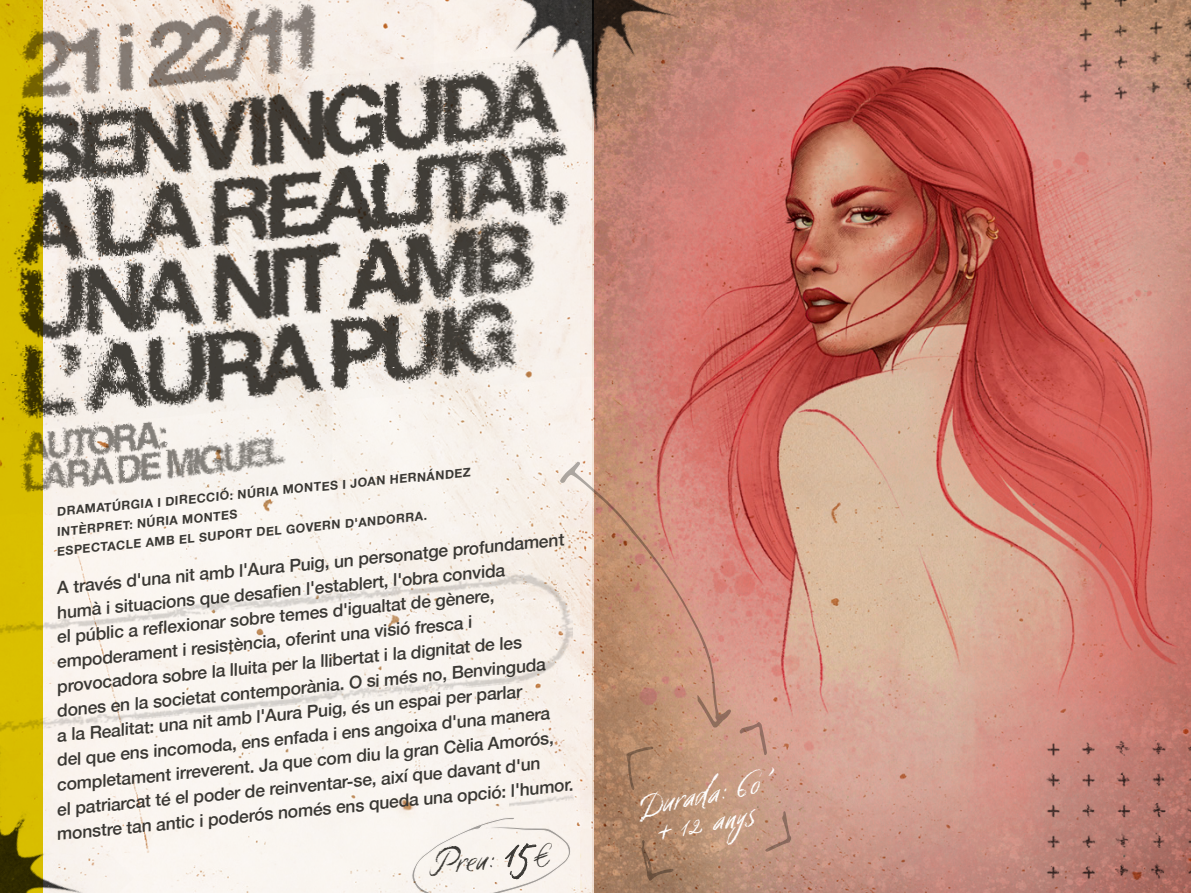
<style>
.page{position:relative;width:1191px;height:893px;background:#fff}
.page>*{position:absolute;margin:0;border:0;box-sizing:border-box;transform-origin:0 0}
.t1{font:31.5px "Six Hands Chalk";color:#3a3834}
.t2{font:italic 31.15px/27.8px "Six Hands Chalk";color:#fff;text-align:center}
.t3{font:500 17.5px "Helvetica Neue";color:#3a3834}
.t4{font:700 12.25px/20.7px "Helvetica Neue";color:#3a3834}
.s1{font-size:43.75px}
</style>
<div class="page">
<img style="left:43px;top:0;width:552px;height:893px">
<img style="left:43px;top:0;width:391px;height:43px">
<div style="left:43px;top:743px;width:91px;height:150px;background:#faf3ee"></div>
<img style="left:461px;top:0;width:134px;height:43px">
<img style="left:43px;top:566px;width:530px;height:167px">
<img style="left:509px;top:788px;width:64px;height:18px">
<img style="left:43px;top:43px;width:552px;height:390px">
<img style="left:43px;top:322px;width:289px;height:194px">
<img style="left:595px;top:0;width:596px;height:893px">
<svg style="left:641px;top:840px;width:32px;height:41px"></svg>
<svg style="left:739px;top:722px;width:28px;height:33px"></svg>
<svg style="left:626px;top:746px;width:27px;height:44px"></svg>
<svg style="left:765px;top:811px;width:26px;height:41px"></svg>
<div style="left:411px;top:817px;width:160px;height:76px;background:#f9f3ee"></div>
<svg style="left:559px;top:461px;width:172px;height:267px;background:#d19f8b"></svg>
<svg style="left:0;top:0;width:43px;height:893px;background:#bca400"></svg>
<p class="t4" style="left:54px;top:500px;width:419px;rotate:-5deg">DRAMATÚRGIA I DIRECCIÓ: NÚRIA MONTES I JOAN HERNÁNDEZ<br>INTÈRPRET: NÚRIA MONTES</p>
<p class="t4" style="left:56px;top:540px;width:373px;rotate:-5deg">ESPECTACLE AMB EL SUPORT DEL GOVERN D'ANDORRA.</p>
<p class="t3" style="left:55px;top:576px;width:510px;rotate:-6deg">A través d'una nit amb l'Aura Puig, un personatge profundament</p>
<p class="t3" style="left:55px;top:601px;width:451px;rotate:-6deg">humà i situacions que desafi en l'establert, l'obra convida</p>
<p class="t3" style="left:55px;top:625px;width:441px;rotate:-6deg">el públic a refl exionar sobre temes d'igualtat de gènere,</p>
<p class="t3" style="left:55px;top:650px;width:418px;rotate:-6deg">empoderament i resistència, oferint una visió fresca i</p>
<p class="t3" style="left:55px;top:674px;width:468px;rotate:-6deg">provocadora sobre la lluita per la llibertat i la dignitat de les</p>
<p class="t3" style="left:55px;top:699px;width:492px;rotate:-6deg">dones en la societat contemporània. O si més no, Benvinguda</p>
<p class="t3" style="left:55px;top:724px;width:468px;rotate:-6deg">a la Realitat: una nit amb l'Aura Puig, és un espai per parlar</p>
<p class="t3" style="left:55px;top:748px;width:496px;rotate:-6deg">del que ens incomoda, ens enfada i ens angoixa d'una manera</p>
<p class="t3" style="left:55px;top:773px;width:500px;rotate:-6deg">completament irreverent. Ja que com diu la gran Cèlia Amorós,</p>
<p class="t3" style="left:55px;top:797px;width:487px;rotate:-6deg">el patriarcat té el poder de reinventar-se, així que davant d'un</p>
<p class="t3" style="left:55px;top:822px;width:520px;rotate:-6deg">monstre tan antic i poderós només ens queda una opció: l'humor.</p>
<h1 class="t1" style="left:426px;top:845px;width:122px;rotate:-5deg">Preu: <span class="s1">15</span>€</h1>
<h2 class="t2" style="left:632px;top:793px;width:141px;rotate:-11deg">Durada: 60’ + 12 anys</h2>
</div>
